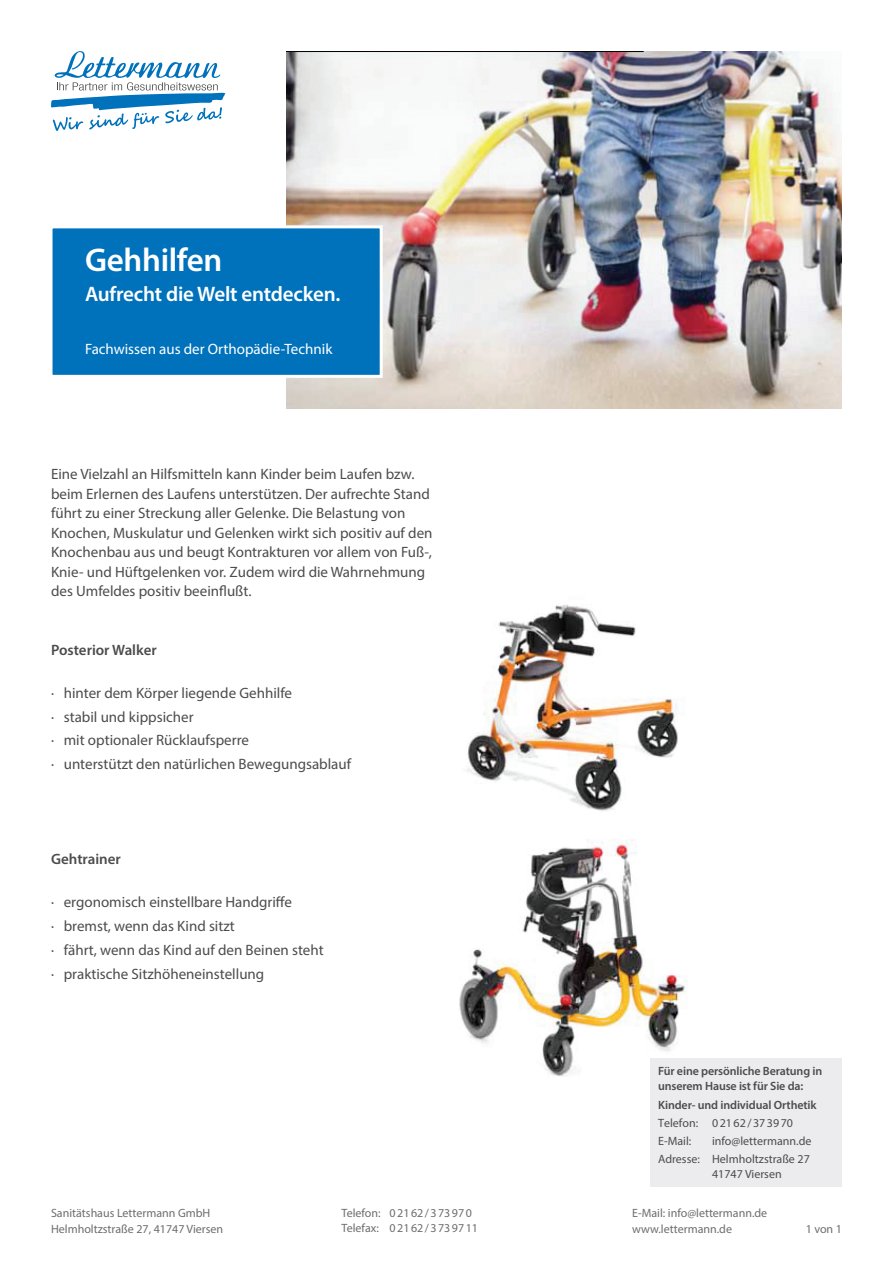
<style>
.page{position:relative;width:893px;height:1263px;background:#fff}
.page>*{position:absolute;margin:0;border:0;box-sizing:border-box;transform-origin:0 0}
.t1{font:600 33px "Myriad Pro";letter-spacing:-.01em;color:#fff}
.t2{font:600 21px "Myriad Pro";letter-spacing:-.01em;color:#fff}
.t3{font:15px/19.5px "Myriad Pro";color:#4b4c4d}
.t4{font:15px "Myriad Pro";color:#fff}
.t5{font:600 15px "Myriad Pro";color:#4b4c4d}
.t6{font:12px/16.5px "Myriad Pro";color:#6c6d70}
.t7{font:12px/18px "Myriad Pro";color:#4b4c4d}
.t8{font:600 12px/14.4px "Myriad Pro";letter-spacing:-.01em;color:#4b4c4d}
</style>
<div class="page">
<img style="left:459px;top:839px;width:227px;height:250px">
<img style="left:286px;top:51px;width:556px;height:357px">
<div style="left:50px;top:225px;width:333px;height:153px;background:#0072bc;border:3px solid #fff"></div>
<svg style="left:51px;top:51px;width:174px;height:80px"></svg>
<img style="left:467px;top:604px;width:217px;height:207px">
<div style="left:651px;top:1058px;width:191px;height:128px;background:#ececee"></div>
<h1 class="t1" style="left:85px;top:239px;width:139px">Gehhilfen</h1>
<h2 class="t2" style="left:85px;top:281px;width:257px">Aufrecht die Welt entdecken.</h2>
<p class="t4" style="left:85px;top:339px;width:249px">Fachwissen aus der Orthopädie-Technik</p>
<p class="t3" style="left:51px;top:464px;width:383px">Eine Vielzahl an Hilfsmitteln kann Kinder beim Laufen bzw. beim Erlernen des Laufens unterstützen. Der aufrechte Stand führt zu einer Streckung aller Gelenke. Die Belastung von Knochen, Muskulatur und Gelenken wirkt sich positiv auf den Knochenbau aus und beugt Kontrakturen vor allem von Fuß-, Knie- und Hüftgelenken vor. Zudem wird die Wahrnehmung des Umfeldes positiv beeinflußt.</p>
<p class="t5" style="left:51px;top:640px;width:107px">Posterior Walker</p>
<p class="t3" style="left:51px;top:681px;width:302px;line-height:23.7px">· hinter dem Körper liegende Gehhilfe<br>· stabil und kippsicher<br>· mit optionaler Rücklaufsperre<br>· unterstützt den natürlichen Bewegungsablauf</p>
<p class="t5" style="left:51px;top:849px;width:71px">Gehtrainer</p>
<p class="t3" style="left:51px;top:890px;width:274px;line-height:23.7px">· ergonomisch einstellbare Handgriffe<br>· bremst, wenn das Kind sitzt<br>· fährt, wenn das Kind auf den Beinen steht · praktische Sitzhöheneinstellung</p>
<p class="t8" style="left:658px;top:1064px;width:166px">Für eine persönliche Beratung in unserem Hause ist für Sie da:</p>
<p class="t8" style="left:658px;top:1097px;width:160px">Kinder- und individual Orthetik</p>
<p class="t7" style="left:658px;top:1114px;width:136px">Telefon: 02162/373970<br>E-Mail:</p>
<p class="t7" style="left:658px;top:1132px;width:155px;text-align:right">info@lettermann.de<br>Adresse: Helmholtzstraße 27</p>
<p class="t7" style="left:712px;top:1165px;width:71px">41747 Viersen</p>
<p class="t6" style="left:51px;top:1204px;width:174px">Sanitätshaus Lettermann GmbH<br>Helmholtzstraße 27, 41747 Viersen</p>
<p class="t6" style="left:342px;top:1205px;width:138px;line-height:15px">Telefon: 02162/373970<br>Telefax: 02162/3739711</p>
<p class="t6" style="left:632px;top:1204px;width:137px">E-Mail: info@lettermann.de www.lettermann.de</p>
<p class="t6" style="left:806px;top:1221px;width:38px">1 von 1</p>
</div>
